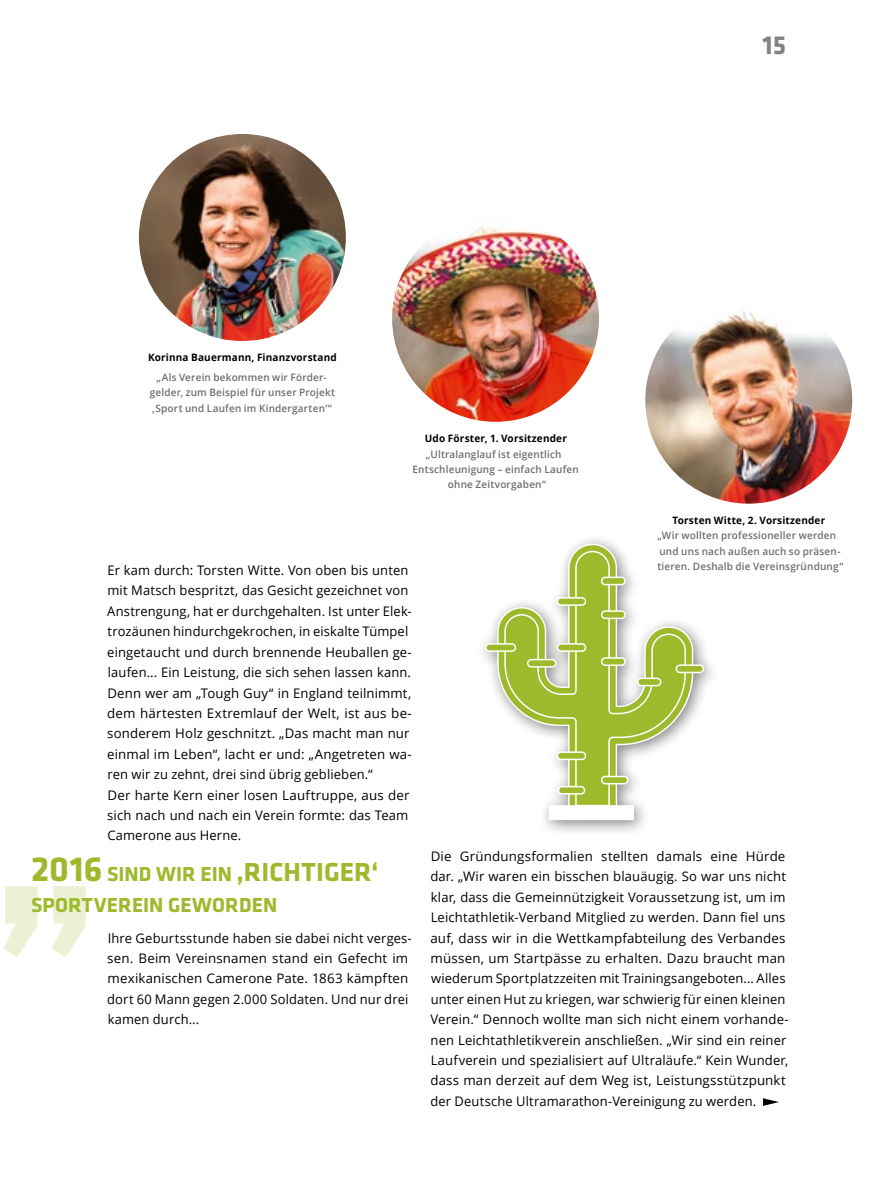
<style>
.page{position:relative;width:893px;height:1191px;background:#fff}
.page>*{position:absolute;margin:0;border:0;box-sizing:border-box;transform-origin:0 0}
.lead-etelka-12{font:700 27px "Klavika Basic";letter-spacing:.005em;color:#9eb92b}
.t1{font:700 27px "Klavika Basic";color:#808285}
.lead-etelka-12-2{font:700 21px "Klavika Basic";letter-spacing:.005em;color:#9eb92b}
.fliesstext{font:13.2px/20.4px "Open Sans";letter-spacing:.01em;color:#000}
.BU{font:600 10.2px/15.3px "Open Sans";letter-spacing:.02em;color:#6d6e71;text-align:center}
.BU-2{font:700 10.2px "Open Sans";letter-spacing:.015em;color:#000}
.s1{font-weight:700;color:#000}
.s2{font-size:36px}
.s3{font-size:21px}
</style>
<div class="page">
<div style="left:475px;top:533px;width:246px;height:303px;background:#000;opacity:.5"></div>
<svg style="left:496px;top:543px;width:198px;height:271px"></svg>
<div style="left:486px;top:644px;width:29px;height:7px;background:#9eb92b;border-radius:4px"></div>
<div style="left:485px;top:643px;width:31px;height:9px;border:2px solid #fff;border-radius:4px"></div>
<div style="left:602px;top:577px;width:23px;height:7px;background:#9eb92b;border-radius:4px"></div>
<div style="left:601px;top:576px;width:25px;height:9px;border:2px solid #fff;border-radius:4px"></div>
<div style="left:602px;top:611px;width:23px;height:7px;background:#9eb92b;border-radius:4px"></div>
<div style="left:601px;top:610px;width:25px;height:9px;border:2px solid #fff;border-radius:4px"></div>
<div style="left:602px;top:658px;width:23px;height:7px;background:#9eb92b;border-radius:4px"></div>
<div style="left:601px;top:657px;width:25px;height:9px;border:2px solid #fff;border-radius:4px"></div>
<div style="left:557px;top:644px;width:28px;height:7px;background:#9eb92b;border-radius:4px"></div>
<div style="left:557px;top:643px;width:29px;height:9px;border:2px solid #fff;border-radius:4px"></div>
<div style="left:528px;top:659px;width:28px;height:8px;background:#9eb92b;border-radius:4px"></div>
<div style="left:527px;top:659px;width:29px;height:8px;border:2px solid #fff;border-radius:4px"></div>
<div style="left:557px;top:598px;width:28px;height:7px;background:#9eb92b;border-radius:4px"></div>
<div style="left:557px;top:597px;width:29px;height:9px;border:2px solid #fff;border-radius:4px"></div>
<div style="left:676px;top:665px;width:27px;height:7px;background:#9eb92b;border-radius:4px"></div>
<div style="left:676px;top:664px;width:28px;height:9px;border:2px solid #fff;border-radius:4px"></div>
<div style="left:638px;top:678px;width:23px;height:7px;background:#9eb92b;border-radius:4px"></div>
<div style="left:637px;top:677px;width:24px;height:9px;border:2px solid #fff;border-radius:4px"></div>
<div style="left:557px;top:752px;width:28px;height:7px;background:#9eb92b;border-radius:4px"></div>
<div style="left:557px;top:751px;width:29px;height:9px;border:2px solid #fff;border-radius:4px"></div>
<div style="left:602px;top:776px;width:26px;height:7px;background:#9eb92b;border-radius:4px"></div>
<div style="left:601px;top:775px;width:27px;height:9px;border:2px solid #fff;border-radius:4px"></div>
<div style="left:558px;top:786px;width:26px;height:8px;background:#9eb92b;border-radius:4px"></div>
<div style="left:558px;top:786px;width:27px;height:8px;border:2px solid #fff;border-radius:4px"></div>
<div style="left:549px;top:805px;width:85px;height:15px;background:#fff"></div>
<img style="left:139px;top:134px;width:207px;height:207px;border-radius:103px">
<img style="left:392px;top:215px;width:207px;height:207px;border-radius:103px">
<img style="left:645px;top:311px;width:207px;height:193px">
<svg style="left:3px;top:886px;width:83px;height:71px"></svg>
<svg style="left:763px;top:1098px;width:16px;height:7px"></svg>
<h1 class="t1" style="left:762px;top:26px;width:25px">15</h1>
<p class="BU-2" style="left:148px;top:350px;width:190px">Korinna Bauermann, Finanzvorstand</p>
<p class="BU" style="left:150px;top:369px;width:187px">„Als Verein bekommen wir Förder&shy;gelder, zum Beispiel für unser Projekt ‚Sport und Laufen im Kindergarten‘“</p>
<p class="BU" style="left:413px;top:431px;width:168px"><span class="s1">Udo Förster, 1. Vorsitzender </span>„Ultralanglauf ist eigentlich<br>Entschleunigung – einfach Laufen ohne Zeitvorgaben“</p>
<p class="fliesstext" style="left:107px;top:560px;width:306px">Er kam durch: Torsten Witte. Von oben bis unten mit Matsch bespritzt, das Gesicht gezeichnet von Anstrengung, hat er durchgehalten. Ist unter Elek&shy;trozäunen hindurchgekrochen, in eiskalte Tümpel eingetaucht und durch brennende Heuballen ge&shy;laufen... Ein Leistung, die sich sehen lassen kann.<br>Denn wer am „Tough Guy“ in England teilnimmt, dem härtesten Extremlauf der Welt, ist aus be&shy;sonderem Holz geschnitzt. „Das macht man nur einmal im Leben“, lacht er und: „Angetreten wa&shy;ren wir zu zehnt, drei sind übrig geblieben.“</p>
<p class="fliesstext" style="left:107px;top:784px;width:304px;text-align:justify">Der harte Kern einer losen Lauftruppe, aus der sich nach und nach ein Verein formte: das Team Camerone aus Herne.</p>
<p class="BU" style="left:657px;top:512px;width:187px;text-align:left;text-indent:15px"><span class="s1">Torsten Witte, 2. Vorsitzender </span>„Wir wollten professioneller werden und uns nach außen auch so präsen&shy;tieren. Deshalb die Vereinsgründung“</p>
<p class="lead-etelka-12" style="left:31px;top:853px;width:349px"><span class="s2">2016</span> <span class="s3">SIND WIR EIN</span> ‚RICHTIGER‘</p>
<p class="lead-etelka-12-2" style="left:31px;top:889px;width:248px">SPORTVEREIN GEWORDEN</p>
<p class="fliesstext" style="left:107px;top:927px;width:306px">Ihre Geburtsstunde haben sie dabei nicht verges&shy;sen. Beim Vereinsnamen stand ein Gefecht im mexikanischen Camerone Pate. 1863 kämpften dort 60 Mann gegen 2.000 Soldaten. Und nur drei kamen durch...</p>
<p class="fliesstext" style="left:430px;top:845px;width:360px">Die Gründungsformalien stellten damals eine Hürde dar. „Wir waren ein bisschen blauäugig. So war uns nicht klar, dass die Gemeinnützigkeit Voraussetzung ist, um im Leichtathletik-Verband Mitglied zu werden. Dann fiel uns auf, dass wir in die Wettkampfabteilung des Verbandes müssen, um Startpässe zu erhalten. Dazu braucht man wiederum Sportplatzzeiten mit Trainingsangeboten... Alles unter einen Hut zu kriegen, war schwierig für einen kleinen Verein.“ Dennoch wollte man sich nicht einem vorhande&shy;nen Leichtathletikverein anschließen. „Wir sind ein reiner Laufverein und spezialisiert auf Ultraläufe.“ Kein Wunder, dass man derzeit auf dem Weg ist, Leistungsstützpunkt der Deutsche Ultramarathon-Vereinigung zu werden.</p>
</div>
